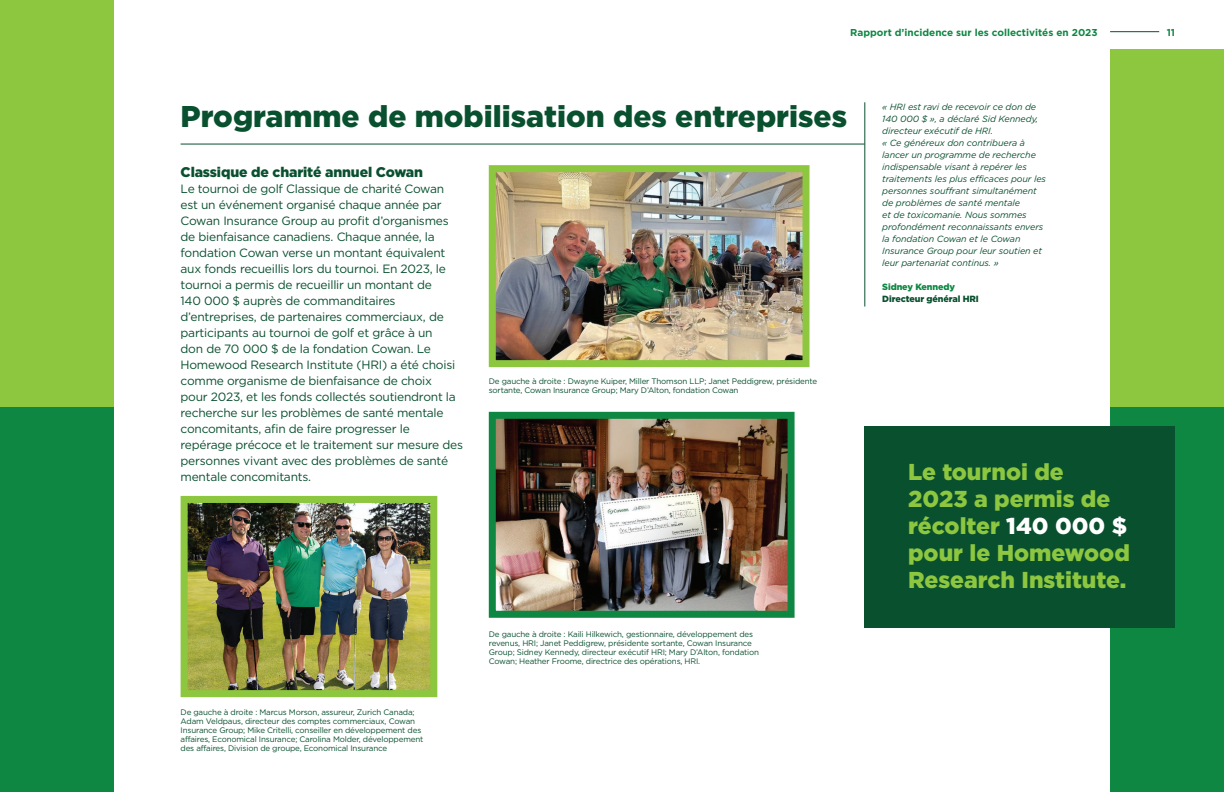
<style>
.page{position:relative;width:1224px;height:792px;background:#fff}
.page>*{position:absolute;margin:0;border:0;box-sizing:border-box;transform-origin:0 0}
.t1{font:900 30px "Gotham HTF";color:#09502f}
.t2{font:900 23px/27px "Gotham HTF";color:#8dc63f}
.t3{font:900 14px "Gotham HTF";letter-spacing:-.01em;color:#09502f}
.t4{font:12px/16px "Gotham HTF";letter-spacing:-.02em;color:#09502f}
.t5{font:700 10px "Gotham HTF";color:#0d8742}
.t6{font:italic 9px/12px "Gotham HTF";letter-spacing:-.01em;color:#09502f}
.t7{font:900 9px "Gotham HTF";letter-spacing:-.01em;color:#09502f}
.t8{font:900 9px "Gotham HTF";letter-spacing:-.01em;color:#0d8742}
.t9{font:8px/9px "Gotham HTF";letter-spacing:-.02em;color:#09502f}
.s1{color:#fff}
</style>
<div class="page">
<hr style="left:1110px;top:31px;width:49px;height:1px;background:#09502f">
<div style="left:0;top:406px;width:114px;height:386px;background:#0d8742"></div>
<div style="left:0;top:0;width:114px;height:406px;background:#8dc63f"></div>
<div style="left:1110px;top:406px;width:114px;height:386px;background:#0d8742"></div>
<div style="left:1110px;top:49px;width:114px;height:357px;background:#8dc63f"></div>
<div style="left:865px;top:426px;width:310px;height:201px;background:#09502f"></div>
<hr style="left:865px;top:102px;width:1px;height:205px;background:#09502f">
<hr style="left:181px;top:144px;width:684px;height:1px;background:#09502f">
<img style="left:497px;top:173px;width:305px;height:186px">
<div style="left:489px;top:165px;width:321px;height:202px;border:7px solid #8dc63f"></div>
<img style="left:497px;top:420px;width:290px;height:190px">
<div style="left:489px;top:412px;width:306px;height:206px;border:7px solid #0d8742"></div>
<img style="left:189px;top:504px;width:240px;height:185px">
<div style="left:181px;top:496px;width:256px;height:201px;border:7px solid #8dc63f"></div>
<p class="t5" style="left:850px;top:26px;width:249px">Rapport d’incidence sur les collectivités en 2023</p>
<p class="t5" style="left:1167px;top:26px;width:10px">11</p>
<h1 class="t1" style="left:181px;top:100px;width:668px">Programme de mobilisation des entreprises</h1>
<p class="t3" style="left:181px;top:164px;width:244px">Classique de charité annuel Cowan</p>
<p class="t4" style="left:181px;top:180px;width:284px">Le tournoi de golf Classique de charité Cowan est un événement organisé chaque année par Cowan Insurance Group au profit d’organismes de bienfaisance canadiens. Chaque année, la fondation Cowan verse un montant équivalent aux fonds recueillis lors du tournoi. En 2023, le tournoi a permis de recueillir un montant de<br>140 000 $ auprès de commanditaires d’entreprises, de partenaires commerciaux, de participants au tournoi de golf et grâce à un<br>don de 70 000 $ de la fondation Cowan. Le Homewood Research Institute (HRI) a été choisi comme organisme de bienfaisance de choix<br>pour 2023, et les fonds collectés soutiendront la recherche sur les problèmes de santé mentale concomitants, afin de faire progresser le repérage précoce et le traitement sur mesure des personnes vivant avec des problèmes de santé mentale concomitants.</p>
<p class="t9" style="left:489px;top:376px;width:330px">De gauche à droite : Dwayne Kuiper, Miller Thomson LLP; Janet Peddigrew, présidente sortante, Cowan Insurance Group; Mary D’Alton, fondation Cowan</p>
<p class="t9" style="left:181px;top:708px;width:244px">De gauche à droite : Marcus Morson, assureur, Zurich Canada; Adam Veldpaus, directeur des comptes commerciaux, Cowan Insurance Group; Mike Critelli, conseiller en développement des affaires, Economical Insurance; Carolina Molder, développement des affaires, Division de groupe, Economical Insurance</p>
<p class="t9" style="left:489px;top:630px;width:272px">De gauche à droite : Kaili Hilkewich, gestionnaire, développement des revenus, HRI; Janet Peddigrew, présidente sortante, Cowan Insurance Group; Sidney Kennedy, directeur exécutif HRI; Mary D’Alton, fondation Cowan; Heather Froome, directrice des opérations, HRI.</p>
<p class="t6" style="left:882px;top:101px;width:165px">« HRI est ravi de recevoir ce don de 140 000 $ », a déclaré Sid Kennedy, directeur exécutif de HRI.<br>« Ce généreux don contribuera à lancer un programme de recherche indispensable visant à repérer les traitements les plus efficaces pour les personnes souffrant simultanément de problèmes de santé mentale<br>et de toxicomanie. Nous sommes profondément reconnaissants envers la fondation Cowan et le Cowan Insurance Group pour leur soutien et leur partenariat continus. »</p>
<p class="t8" style="left:882px;top:281px;width:74px">Sidney Kennedy</p>
<p class="t7" style="left:882px;top:293px;width:98px">Directeur général HRI</p>
<h2 class="t2" style="left:908px;top:458px;width:223px">Le tournoi de<br>2023 a permis de récolter <span class="s1">140 000 $ </span>pour le Homewood<br>Research Institute.</h2>
</div>
